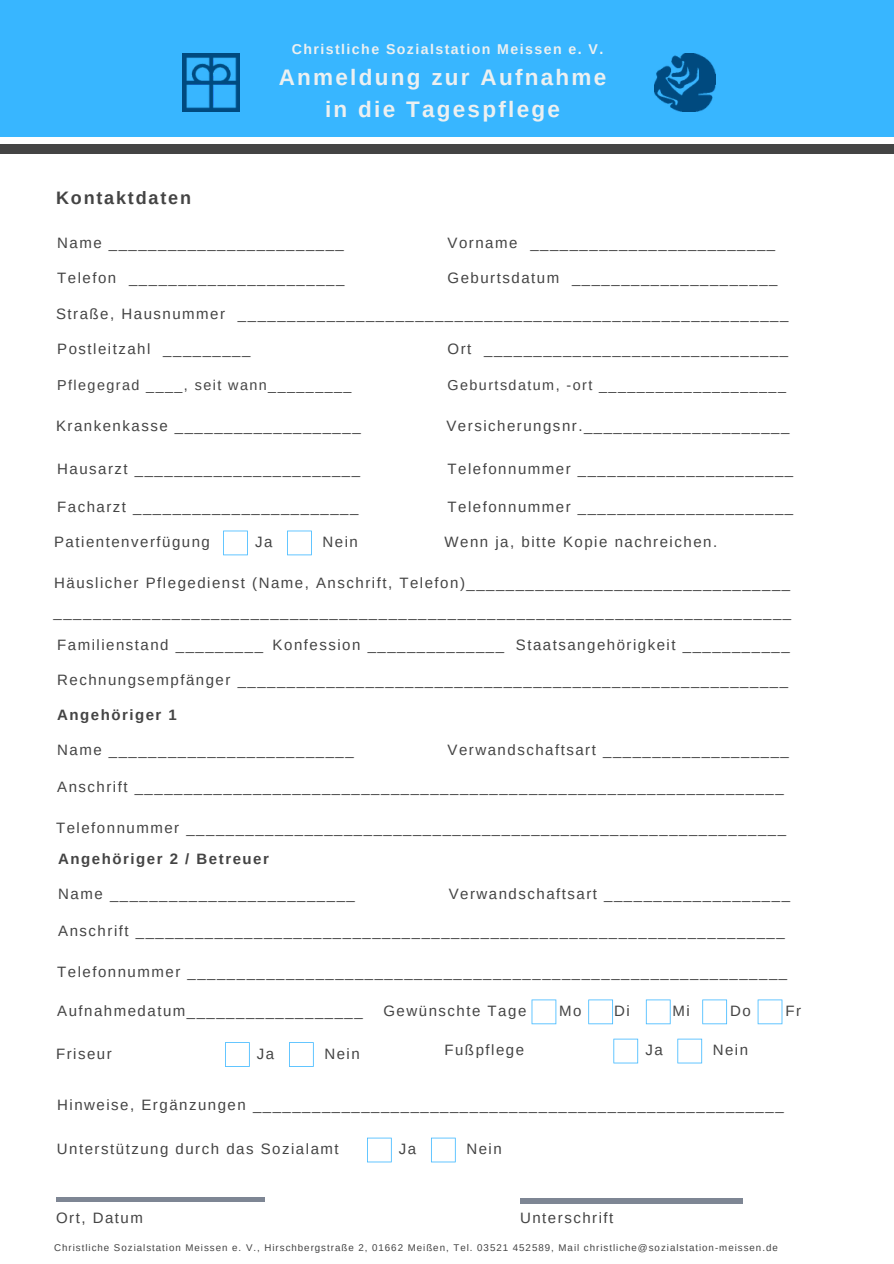
<style>
.page{position:relative;width:894px;height:1264px;background:#fff}
.page>*{position:absolute;margin:0;border:0;box-sizing:border-box;transform-origin:0 0}
.t1{font:700 22.5px/31.5px "Arimo";letter-spacing:.1em;color:#ecf0f1;text-align:center}
.t2{font:700 18px "Arimo";letter-spacing:.1em;color:#444}
.t3{font:15px "Arimo";letter-spacing:.1em;color:#444}
.t4{font:700 15px "Arimo";letter-spacing:.1em;color:#444}
.t5{font:14.4px "Arimo";letter-spacing:.1em;color:#444}
.t6{font:700 14.25px "Arimo";letter-spacing:.1em;color:#ecf0f1}
.t7{font:9.75px "Arimo";letter-spacing:.1em;color:#444}
</style>
<div class="page">
<div style="left:0;top:145px;width:893px;height:9px;background:#444"></div>
<div style="left:0;top:0;width:893px;height:137px;background:#38b6ff"></div>
<img style="left:654px;top:54px;width:61px;height:57px">
<img style="left:182px;top:54px;width:58px;height:57px">
<div style="left:56px;top:1196px;width:209px;height:5px;background:#7e8694"></div>
<div style="left:520px;top:1197px;width:223px;height:6px;background:#7e8694"></div>
<svg style="left:223px;top:530px;width:25px;height:25px"></svg>
<svg style="left:287px;top:530px;width:25px;height:25px"></svg>
<svg style="left:225px;top:1042px;width:25px;height:24px"></svg>
<svg style="left:289px;top:1042px;width:24px;height:24px"></svg>
<svg style="left:613px;top:1038px;width:25px;height:25px"></svg>
<svg style="left:677px;top:1038px;width:25px;height:25px"></svg>
<svg style="left:531px;top:999px;width:25px;height:25px"></svg>
<svg style="left:588px;top:999px;width:25px;height:25px"></svg>
<svg style="left:645px;top:999px;width:25px;height:25px"></svg>
<svg style="left:702px;top:999px;width:24px;height:25px"></svg>
<svg style="left:757px;top:999px;width:25px;height:25px"></svg>
<svg style="left:367px;top:1137px;width:24px;height:25px"></svg>
<svg style="left:431px;top:1137px;width:24px;height:25px"></svg>
<p class="t6" style="left:292px;top:41px;width:313px">Christliche Sozialstation Meissen e. V.</p>
<p class="t1" style="left:278px;top:62px;width:329px">Anmeldung zur Aufnahme in die Tagespflege</p>
<p class="t2" style="left:56px;top:188px;width:136px">Kontaktdaten</p>
<p class="t3" style="left:57px;top:235px;width:288px">Name ________________________</p>
<p class="t3" style="left:57px;top:269px;width:289px">Telefon ______________________</p>
<p class="t3" style="left:447px;top:235px;width:329px">Vorname _________________________</p>
<p class="t3" style="left:447px;top:269px;width:331px">Geburtsdatum _____________________</p>
<p class="t3" style="left:56px;top:305px;width:733px">Straße, Hausnummer ________________________________________________________</p>
<p class="t3" style="left:57px;top:340px;width:195px">Postleitzahl _________</p>
<p class="t3" style="left:447px;top:340px;width:342px">Ort _______________________________</p>
<p class="t5" style="left:57px;top:377px;width:296px">Pflegegrad ____, seit wann_________</p>
<p class="t5" style="left:447px;top:377px;width:340px">Geburtsdatum, -ort ____________________</p>
<p class="t3" style="left:56px;top:418px;width:306px">Krankenkasse ___________________</p>
<p class="t3" style="left:446px;top:418px;width:344px">Versicherungsnr._____________________</p>
<p class="t3" style="left:57px;top:460px;width:304px">Hausarzt _______________________</p>
<p class="t3" style="left:447px;top:460px;width:347px">Telefonnummer ______________________</p>
<p class="t3" style="left:57px;top:499px;width:303px">Facharzt _______________________</p>
<p class="t3" style="left:447px;top:499px;width:347px">Telefonnummer ______________________</p>
<p class="t3" style="left:54px;top:533px;width:157px">Patientenverfügung</p>
<p class="t3" style="left:255px;top:533px;width:19px">Ja</p>
<p class="t3" style="left:322px;top:533px;width:37px">Nein</p>
<p class="t3" style="left:444px;top:533px;width:274px">Wenn ja, bitte Kopie nachreichen.</p>
<p class="t3" style="left:54px;top:574px;width:737px">Häuslicher Pflegedienst (Name, Anschrift, Telefon)_________________________________</p>
<p class="t3" style="left:54px;top:603px;width:739px">___________________________________________________________________________</p>
<p class="t3" style="left:57px;top:636px;width:207px">Familienstand _________</p>
<p class="t3" style="left:272px;top:636px;width:233px">Konfession ______________</p>
<p class="t3" style="left:515px;top:636px;width:275px">Staatsangehörigkeit ___________</p>
<p class="t3" style="left:57px;top:672px;width:732px">Rechnungsempfänger ________________________________________________________</p>
<p class="t4" style="left:57px;top:706px;width:121px">Angehöriger 1</p>
<p class="t3" style="left:57px;top:741px;width:298px">Name _________________________</p>
<p class="t3" style="left:447px;top:741px;width:343px">Verwandschaftsart ___________________</p>
<p class="t3" style="left:57px;top:778px;width:727px">Anschrift __________________________________________________________________</p>
<p class="t3" style="left:56px;top:819px;width:731px">Telefonnummer _____________________________________________________________</p>
<p class="t4" style="left:58px;top:850px;width:212px">Angehöriger 2 / Betreuer</p>
<p class="t3" style="left:58px;top:885px;width:298px">Name _________________________</p>
<p class="t3" style="left:448px;top:885px;width:343px">Verwandschaftsart ___________________</p>
<p class="t3" style="left:58px;top:922px;width:727px">Anschrift __________________________________________________________________</p>
<p class="t3" style="left:57px;top:963px;width:731px">Telefonnummer _____________________________________________________________</p>
<p class="t3" style="left:57px;top:1002px;width:307px">Aufnahmedatum__________________</p>
<p class="t3" style="left:383px;top:1002px;width:144px">Gewünschte Tage</p>
<p class="t3" style="left:56px;top:1045px;width:57px">Friseur</p>
<p class="t3" style="left:257px;top:1045px;width:19px">Ja</p>
<p class="t3" style="left:324px;top:1045px;width:37px">Nein</p>
<p class="t3" style="left:444px;top:1041px;width:81px">Fußpflege</p>
<p class="t3" style="left:645px;top:1041px;width:19px">Ja</p>
<p class="t3" style="left:712px;top:1041px;width:37px">Nein</p>
<p class="t3" style="left:559px;top:1002px;width:24px">Mo</p>
<p class="t3" style="left:614px;top:1002px;width:17px">Di</p>
<p class="t3" style="left:672px;top:1002px;width:19px">Mi</p>
<p class="t3" style="left:729px;top:1002px;width:22px">Do</p>
<p class="t3" style="left:785px;top:1002px;width:17px">Fr</p>
<p class="t3" style="left:57px;top:1096px;width:727px">Hinweise, Ergänzungen ______________________________________________________</p>
<p class="t3" style="left:57px;top:1140px;width:283px">Unterstützung durch das Sozialamt</p>
<p class="t3" style="left:399px;top:1140px;width:19px">Ja</p>
<p class="t3" style="left:466px;top:1140px;width:37px">Nein</p>
<p class="t3" style="left:56px;top:1209px;width:88px">Ort, Datum</p>
<p class="t3" style="left:520px;top:1209px;width:95px">Unterschrift</p>
<p class="t7" style="left:54px;top:1242px;width:725px">Christliche Sozialstation Meissen e. V., Hirschbergstraße 2, 01662 Meißen, Tel. 03521 452589, Mail christliche@sozialstation-meissen.de</p>
</div>
